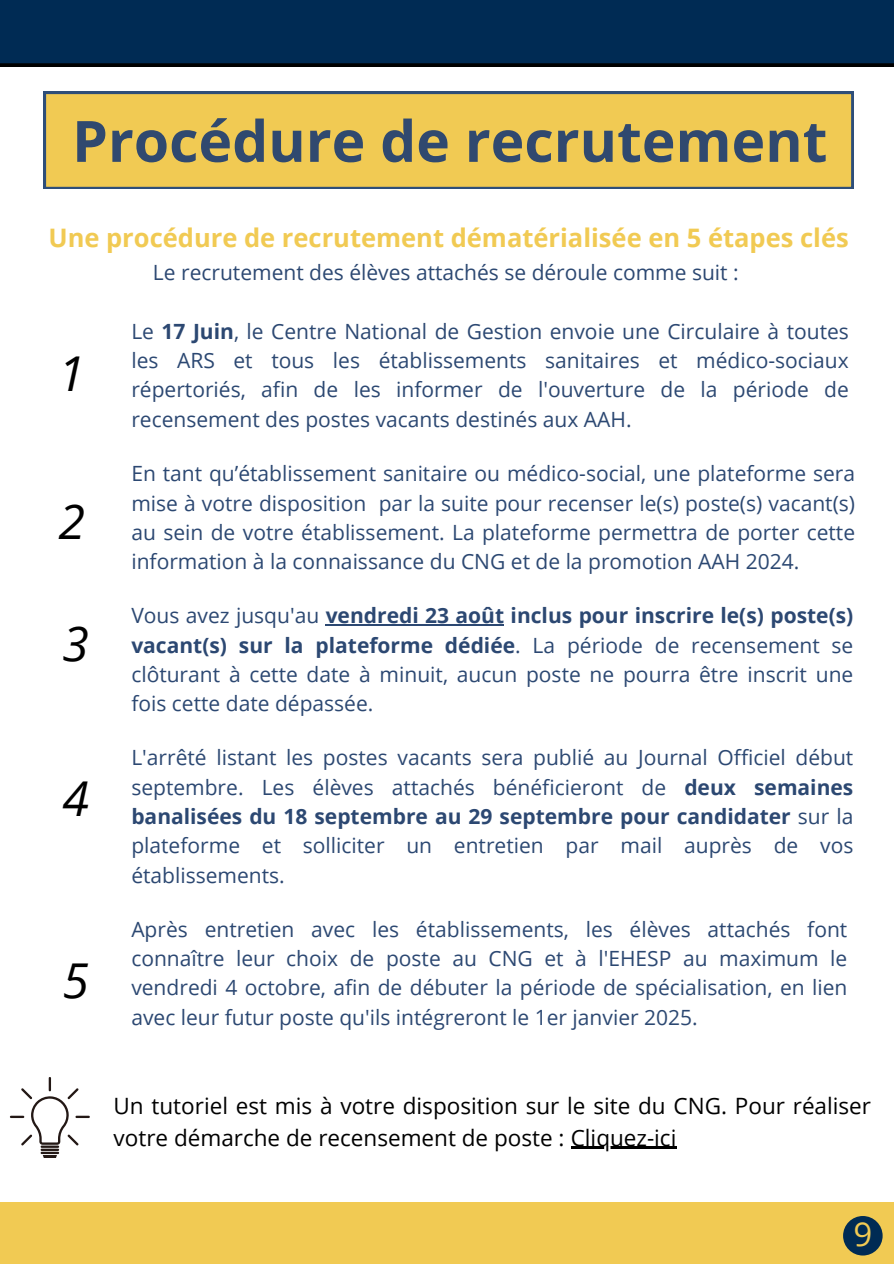
<style>
.page{position:relative;width:894px;height:1264px;background:#fff}
.page>*{position:absolute;margin:0;border:0;box-sizing:border-box;transform-origin:0 0}
.t1{font:700 57px "Open Sans";color:#30496f}
.t2{font:italic 48px "Open Sans";color:#000}
.t3{font:33px "Open Sans";color:#f1ca53}
.t4{font:700 25.5px "Open Sans";color:#f1ca53}
.t5{font:22.5px/31.5px "Open Sans";color:#000}
.t6{font:21px/29.2px "Open Sans";color:#2c4872;text-align:justify}
.s1{font-weight:700}
</style>
<div class="page">
<div style="left:0;top:0;width:893px;height:67px;background:#002b54"></div>
<div style="left:0;top:1202px;width:893px;height:61px;background:#f1ca53"></div>
<div style="left:44px;top:92px;width:809px;height:97px;background:#f1ca53"></div>
<div style="left:842px;top:1215px;width:40px;height:40px;background:#002b54;border-radius:50%"></div>
<svg style="left:10px;top:1077px;width:80px;height:80px"></svg>
<hr style="left:325px;top:624px;width:179px;height:1px;background:#2c4872">
<hr style="left:570px;top:1146px;width:106px;height:2px;background:#000">
<h1 class="t1" style="left:72px;top:101px;width:756px">Procédure de recrutement</h1>
<p class="t4" style="left:48px;top:219px;width:801px">Une procédure de recrutement dématérialisée en 5 étapes clés</p>
<p class="t6" style="left:153px;top:257px;width:587px">Le recrutement des élèves attachés se déroule comme suit :</p>
<h2 class="t2" style="left:58px;top:339px;width:28px">1</h2>
<h2 class="t2" style="left:58px;top:487px;width:28px">2</h2>
<h2 class="t2" style="left:62px;top:610px;width:28px">3</h2>
<h2 class="t2" style="left:62px;top:764px;width:28px">4</h2>
<h2 class="t2" style="left:62px;top:946px;width:28px">5</h2>
<p class="t6" style="left:131px;top:316px;width:718px">Le <span class="s1">17 Juin</span>, le Centre National de Gestion envoie une Circulaire à toutes les ARS et tous les établissements sanitaires et médico-sociaux répertoriés, afin de les informer de l'ouverture de la période de recensement des postes vacants destinés aux AAH.</p>
<p class="t6" style="left:131px;top:458px;width:725px">En tant qu’établissement sanitaire ou médico-social, une plateforme sera mise à votre disposition par la suite pour recenser le(s) poste(s) vacant(s) au sein de votre établissement. La plateforme permettra de porter cette information à la connaissance du CNG et de la promotion AAH 2024.</p>
<p class="t6" style="left:131px;top:600px;width:723px">Vous avez jusqu'au <span class="s1">vendredi 23 août inclus pour inscrire le(s) poste(s) vacant(s) sur la plateforme dédiée</span>. La période de recensement se clôturant à cette date à minuit, aucun poste ne pourra être inscrit une fois cette date dépassée.</p>
<p class="t6" style="left:131px;top:742px;width:723px">L'arrêté listant les postes vacants sera publié au Journal Officiel début septembre. Les élèves attachés bénéficieront de <span class="s1">deux semaines banalisées du 18 septembre au 29 septembre pour candidater</span> sur la plateforme et solliciter un entretien par mail auprès de vos établissements.</p>
<p class="t6" style="left:131px;top:914px;width:717px">Après entretien avec les établissements, les é lèves attachés font connaître leur choix de poste au CNG et à l'EHESP au maximum le vendredi 4 octobre, afin de débuter la période de spécialisation, en lien avec leur futur poste qu'ils intégreront le 1er janvier 2025.</p>
<p class="t5" style="left:113px;top:1089px;width:758px">Un tutoriel est mis à votre disposition sur le site du CNG. Pour réaliser votre démarche de recensement de poste : Cliquez-ici</p>
<h3 class="t3" style="left:853px;top:1211px;width:20px">8</h3>
<h3 class="t3" style="left:853px;top:1211px;width:20px">9</h3>
</div>
